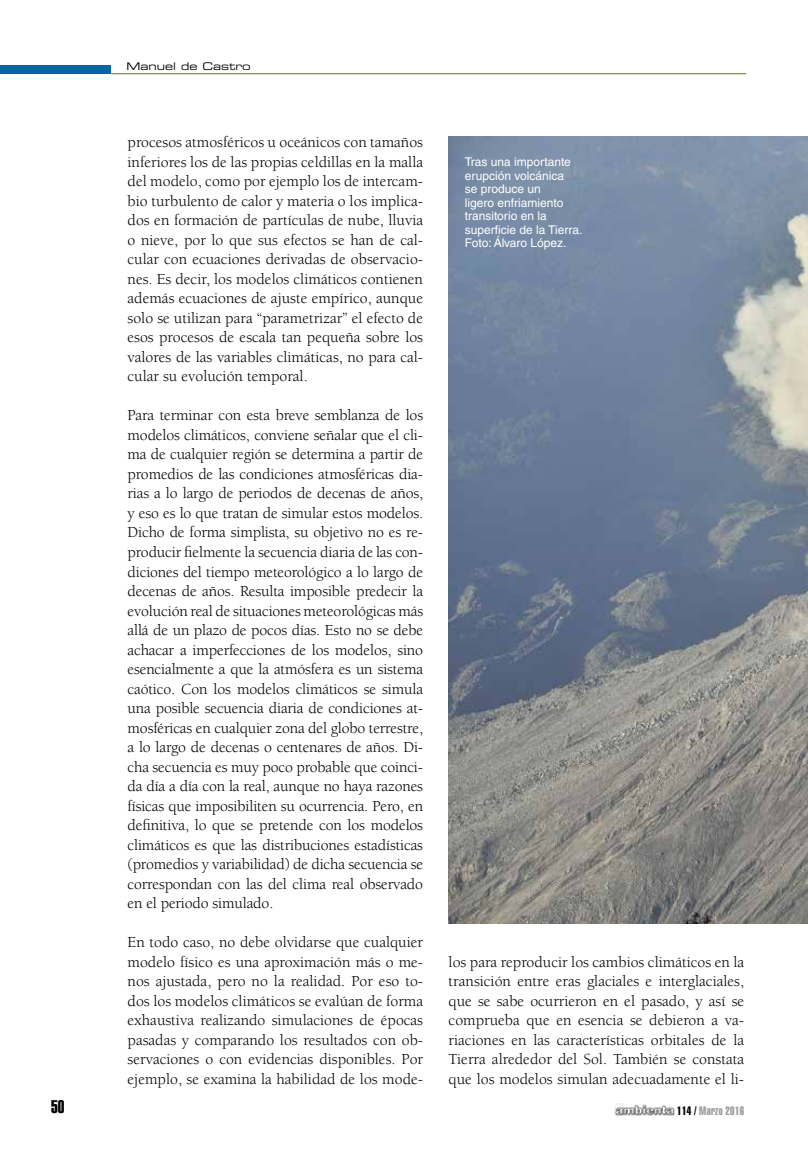
<style>
.page{position:relative;width:808px;height:1149px;background:#fff}
.page>*{position:absolute;margin:0;border:0;box-sizing:border-box;transform-origin:0 0}
.t1{font:18px "Helvetica LT Std Extra Comp";color:#000}
.t2{font:15.75px/19.5px "Berkeley Std";color:#000;text-align:justify}
.t3{font:12px/13.5px "Helvetica LT Std";color:#fff}
.t4{font:12px "Helvetica LT Std Extra Comp";letter-spacing:.025em;color:#9c9e9f}
.t5{font:10.5px "Eurostile LT Std Ex 2";color:#000}
.s1{color:#000}
</style>
<div class="page">
<div style="left:0;top:65px;width:111px;height:9px;background:#00689e"></div>
<hr style="left:111px;top:73px;width:635px;height:1px;background:#5f6d27">
<img style="left:614px;top:1103px;width:61px;height:13px">
<img style="left:449px;top:136px;width:359px;height:787px">
<p class="t5" style="left:126px;top:59px;width:126px">Manuel de Castro</p>
<p class="t2" style="left:128px;top:133px;width:297px">procesos atmosféricos u oceánicos con tamaños inferiores los de las propias celdillas en la malla del modelo, como por ejemplo los de intercam&shy;bio turbulento de calor y materia o los implica&shy;dos en formación de partículas de nube, lluvia o nieve, por lo que sus efectos se han de cal&shy;cular con ecuaciones derivadas de observacio&shy;nes. Es decir, los modelos climáticos contienen además ecuaciones de ajuste empírico, aunque solo se utilizan para “parametrizar” el efecto de esos procesos de escala tan pequeña sobre los valores de las variables climáticas, no para cal&shy;cular su evolución temporal.</p>
<p class="t2" style="left:128px;top:406px;width:297px">Para terminar con esta breve semblanza de los modelos climáticos, conviene señalar que el cli&shy;ma de cualquier región se determina a partir de promedios de las condiciones atmosféricas dia&shy;rias a lo largo de periodos de decenas de años, y eso es lo que tratan de simular estos modelos.<br>Dicho de forma simplista, su objetivo no es re&shy;producir fielmente la secuencia diaria de las con&shy;diciones del tiempo meteorológico a lo largo de decenas de años. Resulta imposible predecir la evolución real de situaciones meteorológicas más allá de un plazo de pocos días. Esto no se debe achacar a imperfecciones de los modelos, sino esencialmente a que la atmósfera es un sistema caótico. Con los modelos climáticos se simula una posible secuencia diaria de condiciones at&shy;mosféricas en cualquier zona del globo terrestre, a lo largo de decenas o centenares de años. Di&shy;cha secuencia es muy poco probable que coinci&shy;da día a día con la real, aunque no haya razones físicas que imposibiliten su ocurrencia. Pero, en definitiva, lo que se pretende con los modelos climáticos es que las distribuciones estadísticas (promedios y variabilidad) de dicha secuencia se correspondan con las del clima real observado en el periodo simulado.</p>
<p class="t2" style="left:128px;top:932px;width:297px">En todo caso, no debe olvidarse que cualquier modelo físico es una aproximación más o me&shy;nos ajustada, pero no la realidad. Por eso to&shy;dos los modelos climáticos se evalúan de forma exhaustiva realizando simulaciones de épocas pasadas y comparando los resultados con ob&shy;servaciones o con evidencias disponibles. Por ejemplo, se examina la habilidad de los mode-</p>
<p class="t3" style="left:465px;top:155px;width:119px">Tras una importante erupción volcánica<br>se produce un<br>ligero enfriamiento transitorio en la superficie de la Tierra.<br>Foto: Álvaro López.</p>
<p class="t2" style="left:449px;top:952px;width:297px">los para reproducir los cambios climáticos en la transición entre eras glaciales e interglaciales, que se sabe ocurrieron en el pasado, y así se comprueba que en esencia se debieron a va&shy;riaciones en las características orbitales de la Tierra alrededor del Sol. También se constata que los modelos simulan adecuadamente el li-</p>
<p class="t1" style="left:51px;top:1095px;width:15px">50</p>
<p class="t4" style="left:677px;top:1103px;width:68px"><span class="s1">114 /</span> Marzo 2016</p>
</div>
